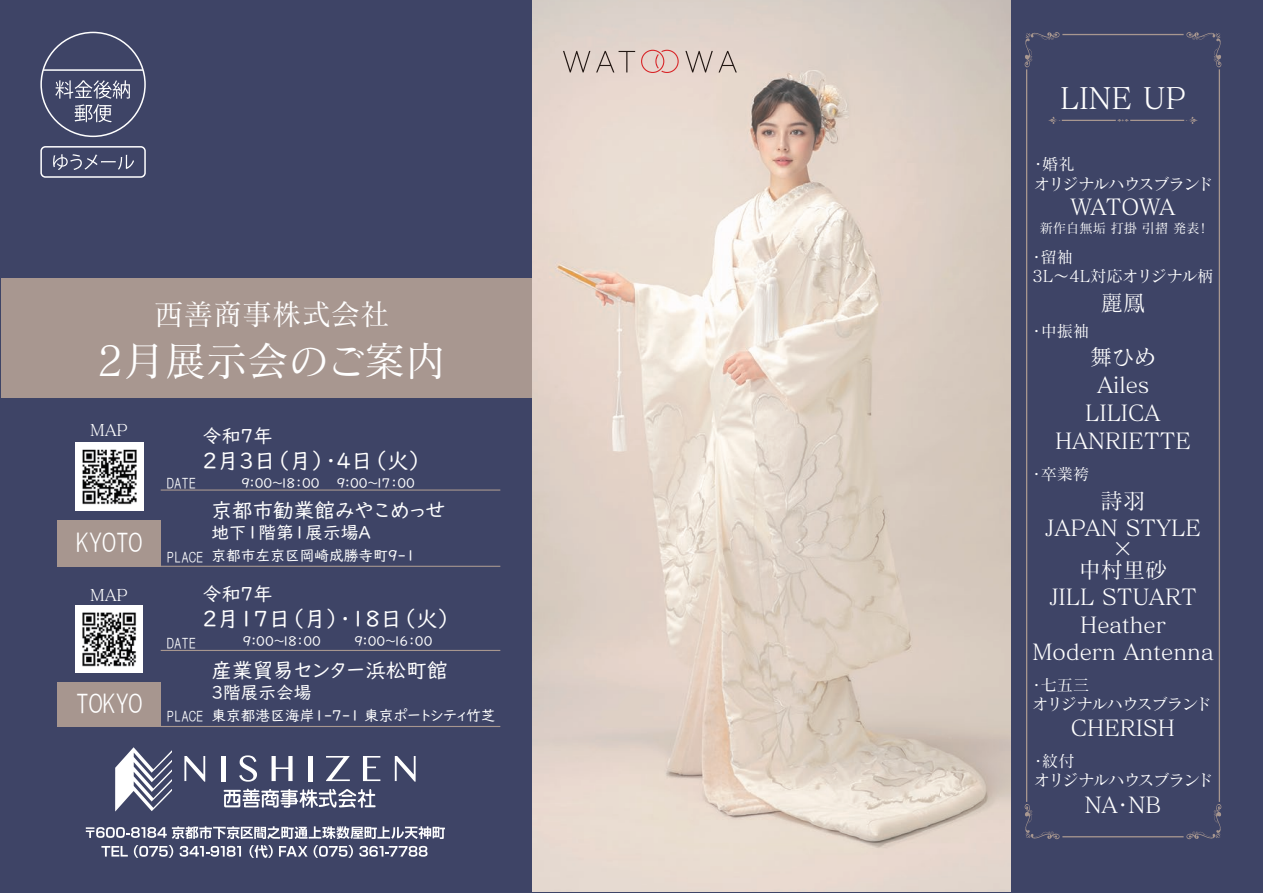
<style>
.page{position:relative;width:1263px;height:893px;background:#fff}
.page>*{position:absolute;margin:0;border:0;box-sizing:border-box;transform-origin:0 0}
.t1{font:41.25px "Matisse Pro N M";color:#fff}
.t2{font:29.4px "Matisse Pro N M";color:#fff}
.t3{font:26.55px "Heiti EG Medium SJIS";color:#fff}
.t4{font:22.05px/20.5px "Matisse Pro N M";color:#fff;text-align:center}
.t5{font:22.05px "UD Digi Kyokasho NK R";color:#fff}
.t6{font:20.55px "UD Digi Kyokasho NK R";color:#fff}
.t7{font:19.2px "UD Digi Kyokasho NK R";color:#fff}
.t8{font:17.7px "UD Digi Kyokasho NK R";color:#fff}
.t9{font:16.2px/19.5px "Matisse Pro N M";letter-spacing:-.04em;color:#fff}
.t10{font:16.2px/19.5px "Matisse Pro N M";letter-spacing:-.07em;color:#fff}
.t11{font:16.2px/19.5px "Matisse Pro N M";color:#fff}
.t12{font:14.7px "UD Digi Kyokasho NK R";color:#fff}
.t13{font:14.7px "Heiti EG Medium SJIS";color:#fff}
.t14{font:13.2px "UD Digi Kyokasho NK R";color:#fff}
.t15{font:13.2px "Matisse Pro N M";color:#fff}
</style>
<div class="page">
<div style="left:1px;top:0;width:1262px;height:893px;background:#3e4466"></div>
<div style="left:1px;top:278px;width:532px;height:120px;background:#a89790"></div>
<div style="left:57px;top:682px;width:104px;height:44px;background:#a7968f"></div>
<div style="left:57px;top:520px;width:104px;height:46px;background:#a7968f"></div>
<img style="left:76px;top:605px;width:66px;height:67px">
<svg style="left:86px;top:826px;width:359px;height:13px"></svg>
<svg style="left:101px;top:846px;width:27px;height:10px"></svg>
<svg style="left:134px;top:845px;width:39px;height:13px"></svg>
<svg style="left:180px;top:846px;width:61px;height:11px"></svg>
<svg style="left:249px;top:845px;width:24px;height:13px"></svg>
<svg style="left:279px;top:846px;width:29px;height:10px"></svg>
<svg style="left:314px;top:845px;width:39px;height:13px"></svg>
<svg style="left:359px;top:846px;width:68px;height:11px"></svg>
<svg style="left:224px;top:789px;width:152px;height:19px"></svg>
<svg style="left:115px;top:747px;width:57px;height:64px"></svg>
<svg style="left:184px;top:756px;width:21px;height:26px"></svg>
<hr style="left:221px;top:756px;width:4px;height:25px;background:#fff">
<svg style="left:239px;top:755px;width:18px;height:27px"></svg>
<svg style="left:272px;top:756px;width:21px;height:25px"></svg>
<hr style="left:309px;top:756px;width:4px;height:25px;background:#fff">
<svg style="left:326px;top:756px;width:24px;height:25px"></svg>
<svg style="left:363px;top:756px;width:17px;height:25px"></svg>
<svg style="left:395px;top:756px;width:21px;height:26px"></svg>
<hr style="left:161px;top:489px;width:339px;height:2px;background:#a7968f">
<hr style="left:161px;top:566px;width:339px;height:1px;background:#a7968f">
<hr style="left:161px;top:726px;width:339px;height:1px;background:#a7968f">
<hr style="left:161px;top:650px;width:339px;height:1px;background:#a7968f">
<img style="left:75px;top:443px;width:68px;height:68px">
<img style="left:532px;top:0;width:478px;height:892px">
<svg style="left:563px;top:51px;width:27px;height:21px"></svg>
<svg style="left:596px;top:51px;width:39px;height:21px"></svg>
<svg style="left:685px;top:51px;width:52px;height:21px"></svg>
<svg style="left:641px;top:50px;width:38px;height:23px"></svg>
<div style="left:40px;top:32px;width:106px;height:105px;border:2px solid #fff;border-radius:50%"></div>
<div style="left:40px;top:146px;width:106px;height:32px;border:2px solid #fff;border-radius:4px"></div>
<hr style="left:43px;top:69px;width:100px;height:2px;background:#fff">
<svg style="left:55px;top:80px;width:75px;height:42px"></svg>
<svg style="left:53px;top:154px;width:81px;height:16px"></svg>
<svg style="left:1024px;top:32px;width:36px;height:36px"></svg>
<svg style="left:1186px;top:32px;width:36px;height:36px"></svg>
<hr style="left:1062px;top:34px;width:121px;height:1px;background:#a89790">
<svg style="left:1024px;top:804px;width:36px;height:35px"></svg>
<svg style="left:1186px;top:804px;width:36px;height:35px"></svg>
<hr style="left:1062px;top:836px;width:121px;height:1px;background:#a89790">
<hr style="left:1026px;top:69px;width:1px;height:733px;background:#a89790">
<hr style="left:1219px;top:69px;width:1px;height:733px;background:#a89790">
<svg style="left:1048px;top:116px;width:12px;height:8px"></svg>
<svg style="left:1186px;top:116px;width:12px;height:8px"></svg>
<hr style="left:1062px;top:120px;width:54px;height:1px;background:#a89790">
<hr style="left:1130px;top:120px;width:54px;height:1px;background:#a89790">
<svg style="left:1117px;top:119px;width:12px;height:3px"></svg>
<h2 class="t2" style="left:154px;top:296px;width:237px">西善商事株式会社</h2>
<h1 class="t1" style="left:97px;top:335px;width:351px">2月展示会のご案内</h1>
<p class="t9" style="left:90px;top:420px;width:39px">MAP</p>
<p class="t3" style="left:76px;top:530px;width:68px">KYOTO</p>
<p class="t9" style="left:90px;top:584px;width:39px">MAP</p>
<p class="t3" style="left:76px;top:691px;width:68px">TOKYO</p>
<p class="t13" style="left:167px;top:476px;width:31px">DATE</p>
<p class="t7" style="left:203px;top:425px;width:72px">令和7年</p>
<p class="t5" style="left:203px;top:448px;width:221px">2月3日（月）・4日（火）</p>
<p class="t14" style="left:241px;top:475px;width:80px">9：00～18：00</p>
<p class="t14" style="left:337px;top:475px;width:80px">9：00～17：00</p>
<p class="t13" style="left:167px;top:550px;width:38px">PLACE</p>
<p class="t6" style="left:211px;top:498px;width:235px">京都市勧業館みやこめっせ</p>
<p class="t8" style="left:211px;top:522px;width:161px">地下1階第1展示場A</p>
<p class="t12" style="left:211px;top:547px;width:206px">京都市左京区岡崎成勝寺町9-1</p>
<p class="t7" style="left:203px;top:583px;width:72px">令和7年</p>
<p class="t13" style="left:167px;top:636px;width:31px">DATE</p>
<p class="t5" style="left:203px;top:606px;width:250px">2月17日（月）・18日（火）</p>
<p class="t14" style="left:243px;top:634px;width:80px">9：00～18：00</p>
<p class="t14" style="left:354px;top:634px;width:80px">9：00～16：00</p>
<p class="t6" style="left:211px;top:659px;width:238px">産業貿易センター浜松町館</p>
<p class="t8" style="left:211px;top:682px;width:101px">3階展示会場</p>
<p class="t13" style="left:167px;top:709px;width:38px">PLACE</p>
<p class="t12" style="left:211px;top:707px;width:286px">東京都港区海岸1-7-1 東京ポートシティ竹芝</p>
<h2 class="t2" style="left:1060px;top:80px;width:127px">LINE UP</h2>
<p class="t10" style="left:1030px;top:154px;width:185px">・婚礼<br>オリジナルハウスブランド</p>
<p class="t4" style="left:1071px;top:196px;width:106px">WATOWA</p>
<p class="t15" style="left:1040px;top:220px;width:171px">新作白無垢 打掛 引摺 発表！</p>
<p class="t11" style="left:1028px;top:247px;width:186px">・留袖<br>3L～4L対応オリジナル柄</p>
<p class="t9" style="left:1028px;top:321px;width:62px">・中振袖</p>
<p class="t4" style="left:1101px;top:292px;width:46px">麗鳳</p>
<p class="t4" style="left:1090px;top:346px;width:67px">舞ひめ</p>
<p class="t4" style="left:1097px;top:374px;width:53px">Ailes</p>
<p class="t4" style="left:1085px;top:402px;width:76px">LILICA</p>
<p class="t4" style="left:1055px;top:430px;width:137px">HANRIETTE</p>
<p class="t9" style="left:1028px;top:464px;width:62px">・卒業袴</p>
<p class="t4" style="left:1101px;top:490px;width:46px">詩羽</p>
<p class="t4" style="left:1045px;top:517px;width:157px">JAPAN STYLE ×<br>中村里砂</p>
<p class="t4" style="left:1032px;top:583px;width:183px;line-height:27.6px">JILL STUART<br>Heather<br>Modern Antenna</p>
<p class="t9" style="left:1028px;top:675px;width:185px">・七五三<br>オリジナルハウスブランド</p>
<p class="t4" style="left:1071px;top:717px;width:106px">CHERISH</p>
<p class="t10" style="left:1030px;top:750px;width:185px">・紋付<br>オリジナルハウスブランド</p>
<p class="t4" style="left:1085px;top:794px;width:78px">NA・NB</p>
</div>
